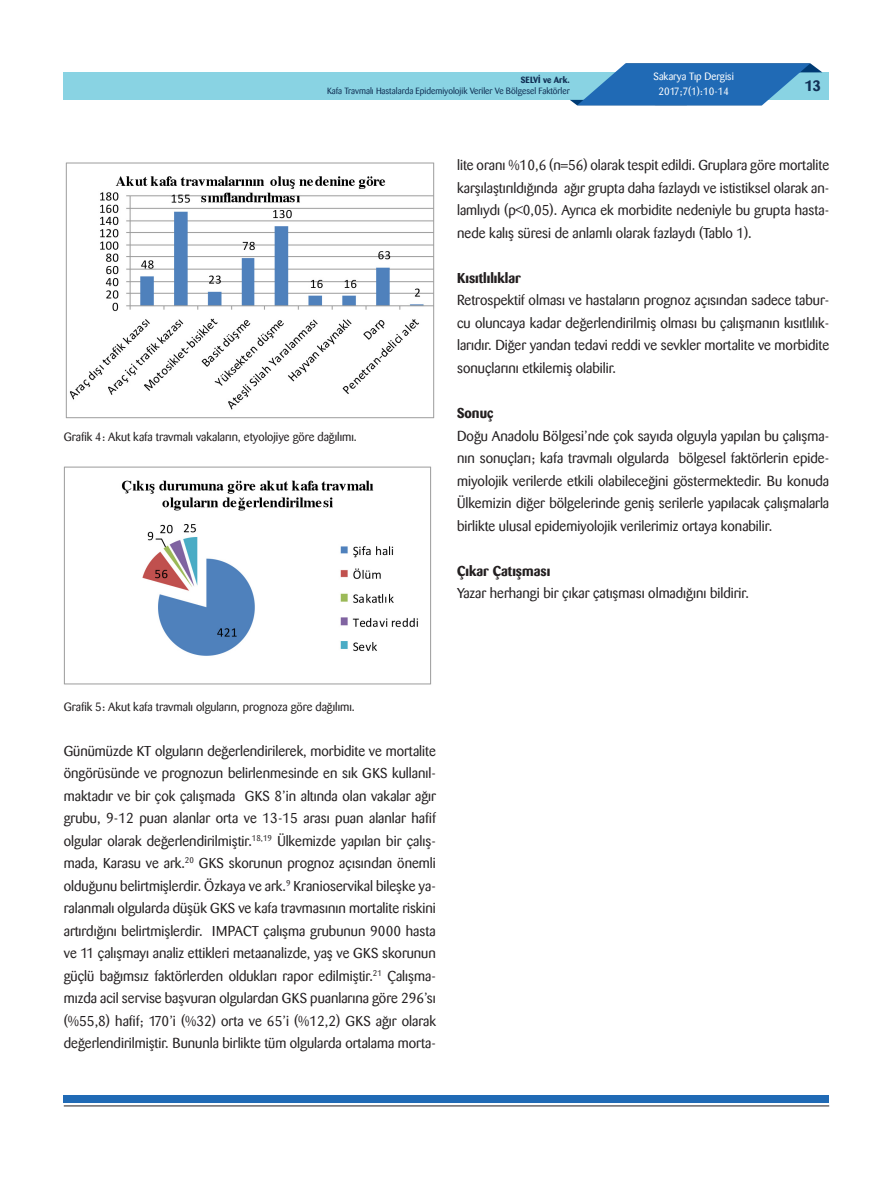
<style>
.page{position:relative;width:893px;height:1191px;background:#fff}
.page>*{position:absolute;margin:0;border:0;box-sizing:border-box;transform-origin:0 0}
.t1{font:700 15px "Barmeno";color:#113055}
.t2{font:14.25px/22.5px "Barmeno";color:#231f20;text-align:justify}
.t3{font:700 14.25px "Barmeno";color:#231f20}
.t4{font:12px "Barmeno";color:#231f20}
.t5{font:10.5px/15px "Barmeno";color:#fff;text-align:center}
.t6{font:9px "Barmeno";color:#113055}
.t7{font:700 9px "Barmeno";color:#113055}
</style>
<div class="page">
<div style="left:64px;top:72px;width:765px;height:28px;background:#89d3e3"></div>
<hr style="left:64px;top:1105px;width:765px;height:1px;background:#231f20">
<div style="left:64px;top:1095px;width:765px;height:7px;background:#206ab5"></div>
<img style="left:63px;top:466px;width:369px;height:219px">
<img style="left:65px;top:162px;width:370px;height:257px">
<svg style="left:570px;top:63px;width:252px;height:42px"></svg>
<p class="t7" style="left:521px;top:75px;width:51px">SELVİ ve Ark.</p>
<p class="t6" style="left:327px;top:86px;width:244px">Kafa Travmalı Hastalarda Epidemiyolojik Veriler Ve Bölgesel Faktörler</p>
<p class="t5" style="left:654px;top:69px;width:82px">Sakarya Tıp Dergisi<br>2017;7(1):10-14</p>
<p class="t1" style="left:805px;top:77px;width:18px">13</p>
<p class="t4" style="left:64px;top:429px;width:295px">Grafik 4: Akut kafa travmalı vakaların, etyolojiye göre dağılımı.</p>
<p class="t2" style="left:457px;top:154px;width:374px">lite oranı %10,6 (n=56) olarak tespit edildi. Gruplara göre mortalite karşılaştırıldığında ağır grupta daha fazlaydı ve ististiksel olarak an&shy;lamlıydı (p&lt;0,05). Ayrıca ek morbidite nedeniyle bu grupta hasta&shy;nede kalış süresi de anlamlı olarak fazlaydı (Tablo 1).</p>
<p class="t3" style="left:457px;top:269px;width:65px">Kısıtlılıklar</p>
<p class="t2" style="left:457px;top:289px;width:374px">Retrospektif olması ve hastaların prognoz açısından sadece tabur&shy;cu oluncaya kadar değerlendirilmiş olması bu çalışmanın kısıtlılık&shy;larıdır. Diğer yandan tedavi reddi ve sevkler mortalite ve morbidite sonuçlarını etkilemiş olabilir.</p>
<p class="t3" style="left:457px;top:404px;width:38px">Sonuç</p>
<p class="t2" style="left:457px;top:424px;width:374px">Doğu Anadolu Bölgesi’nde çok sayıda olguyla yapılan bu çalışma&shy;nın sonuçları; kafa travmalı olgularda bölgesel faktörlerin epide&shy;miyolojik verilerde etkili olabileceğini göstermektedir. Bu konuda Ülkemizin diğer bölgelerinde geniş serilerle yapılacak çalışmalarla birlikte ulusal epidemiyolojik verilerimiz ortaya konabilir.</p>
<p class="t3" style="left:457px;top:562px;width:95px">Çıkar Çatışması</p>
<p class="t2" style="left:457px;top:582px;width:293px">Yazar herhangi bir çıkar çatışması olmadığını bildirir.</p>
<p class="t4" style="left:64px;top:699px;width:293px">Grafik 5: Akut kafa travmalı olguların, prognoza göre dağılımı.</p>
<p class="t2" style="left:64px;top:739px;width:374px">Günümüzde KT olguların değerlendirilerek, morbidite ve mortalite öngörüsünde ve prognozun belirlenmesinde en sık GKS kullanıl&shy;maktadır ve bir çok çalışmada GKS 8’in altında olan vakalar ağır grubu, 9-12 puan alanlar orta ve 13-15 arası puan alanlar hafif olgular olarak değerlendirilmiştir.<sup>18,19</sup> Ülkemizde yapılan bir çalış&shy;mada, Karasu ve ark.<sup>20</sup> GKS skorunun prognoz açısından önemli olduğunu belirtmişlerdir. Özkaya ve ark.<sup>9</sup> Kranioservikal bileşke ya&shy;ralanmalı olgularda düşük GKS ve kafa travmasının mortalite riskini artırdığını belirtmişlerdir. IMPACT çalışma grubunun 9000 hasta ve 11 çalışmayı analiz ettikleri metaanalizde, yaş ve GKS skorunun güçlü bağımsız faktörlerden oldukları rapor edilmiştir.<sup>21</sup> Çalışma&shy;mızda acil servise başvuran olgulardan GKS puanlarına göre 296’sı (%55,8) hafif; 170’i (%32) orta ve 65’i (%12,2) GKS ağır olarak değerlendirilmiştir. Bununla birlikte tüm olgularda ortalama morta-</p>
</div>
